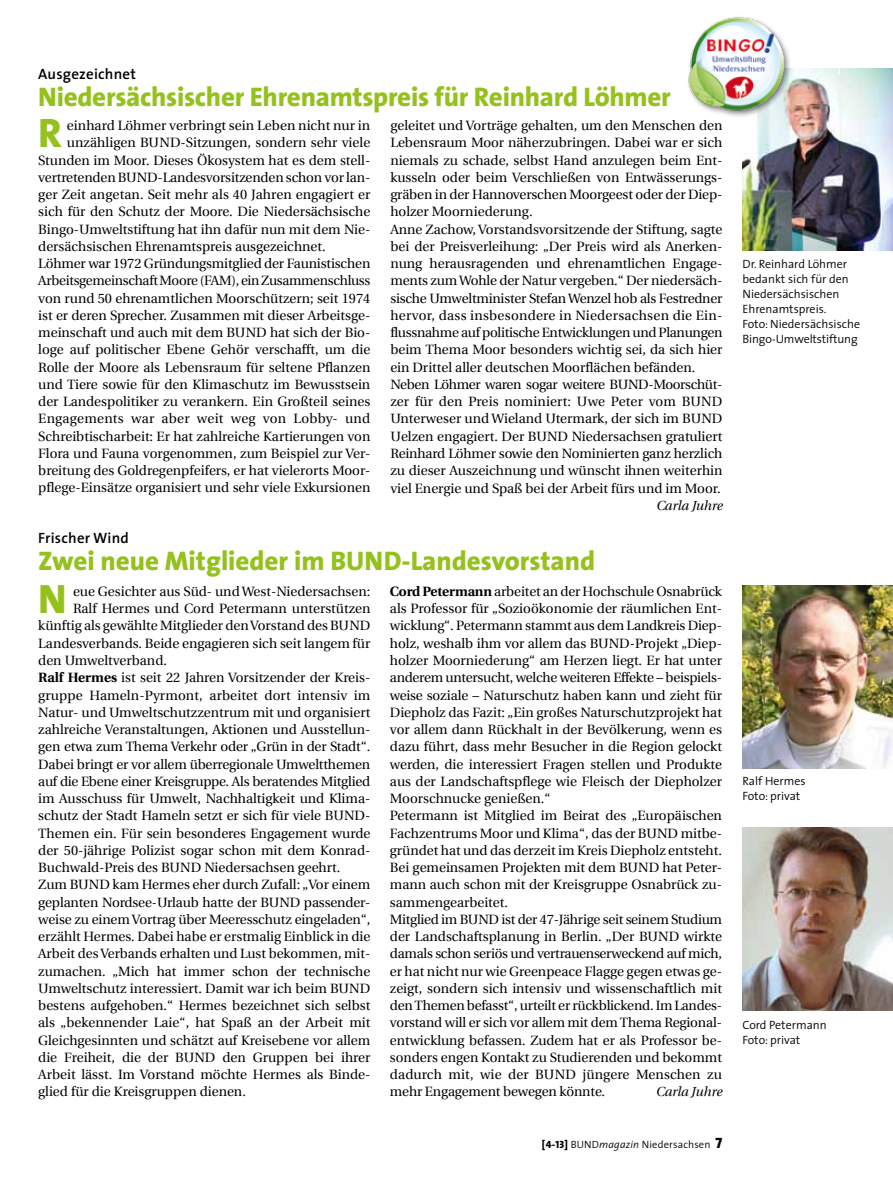
<style>
.page{position:relative;width:893px;height:1191px;background:#fff}
.page>*{position:absolute;margin:0;border:0;box-sizing:border-box;transform-origin:0 0}
.t1{font:800 41.25px "The Sans";color:#94c11c}
.t2{font:800 27px "The Sans";letter-spacing:-.01em;color:#94c11c}
.t3{font:600 15px "The Sans";letter-spacing:.015em;color:#000}
.t4{font:13.5px/17.2px "Utopia";color:#000}
.t5{font:13.5px "Utopia";letter-spacing:-.02em;color:#000}
.t6{font:13.5px "Utopia";letter-spacing:.02em;color:#000}
.t7{font:italic 13.2px "Utopia";letter-spacing:-.005em;color:#000}
.t8{font:300 12px/15px "The Sans";color:#000}
.t9{font:300 10.5px "The Sans";letter-spacing:.015em;color:#000}
.s1{font-weight:700}
.s2{font-family:"The Sans Extra Bold Caps";font-weight:400}
.s3{font-style:italic}
.s4{font-family:"The Sans Extra Bold Caps";font-weight:400;font-size:15px}
</style>
<div class="page">
<img style="left:742px;top:827px;width:151px;height:183px">
<img style="left:742px;top:585px;width:151px;height:183px">
<img style="left:742px;top:68px;width:151px;height:183px">
<div style="left:686px;top:14px;width:106px;height:105px;background:#000;opacity:.55"></div>
<img style="left:686px;top:14px;width:99px;height:100px">
<p class="t3" style="left:38px;top:61px;width:99px">Ausgezeichnet</p>
<h2 class="t2" style="left:38px;top:74px;width:634px">Niedersächsischer Ehrenamtspreis für Reinhard Löhmer</h2>
<h1 class="t1" style="left:38px;top:99px;width:25px">R</h1>
<p class="t4" style="left:67px;top:117px;width:305px">einhard Löhmer verbringt sein Leben nicht nur in</p>
<p class="t4" style="left:390px;top:117px;width:334px">geleitet und Vorträge gehalten, um den Menschen den Lebensraum Moor näherzubringen. Dabei war er sich niemals zu schade, selbst Hand anzulegen beim Ent&shy;kusseln oder beim Verschließen von Entwässerungs&shy;gräben in der Hannoverschen Moorgeest oder der Diep&shy;holzer Moorniederung.<br>Anne Zachow, Vorstandsvorsitzende der Stiftung, sagte bei der Preisverleihung: „Der Preis wird als Anerken&shy;nung herausragenden und ehrenamtlichen Engage&shy;ments zum Wohle der Natur vergeben.“ Der niedersäch&shy;sische Umweltminister Stefan Wenzel hob als Festredner hervor, dass insbesondere in Niedersachsen die Ein&shy;flussnahme auf politische Entwicklungen und Planungen beim Thema Moor besonders wichtig sei, da sich hier ein Drittel aller deutschen Moorflächen befänden.<br>Neben Löhmer waren sogar weitere BUND-Moorschüt&shy;zer für den Preis nominiert: Uwe Peter vom BUND Unterweser und Wieland Utermark, der sich im BUND Uelzen engagiert. Der BUND Niedersachsen gratuliert Reinhard Löhmer sowie den Nominierten ganz herzlich zu dieser Auszeichnung und wünscht ihnen weiterhin viel Energie und Spaß bei der Arbeit fürs und im Moor.</p>
<p class="t7" style="left:656px;top:498px;width:68px">Carla Juhre</p>
<p class="t4" style="left:67px;top:134px;width:305px">unzähligen BUND-Sitzungen, sondern sehr viele</p>
<p class="t4" style="left:38px;top:151px;width:334px">Stunden im Moor. Dieses Ökosystem hat es dem stell-</p>
<p class="t4" style="left:38px;top:169px;width:334px">vertretenden BUND-Landesvorsitzenden schon vor lan-</p>
<p class="t4" style="left:38px;top:186px;width:334px">ger Zeit angetan. Seit mehr als 40 Jahren engagiert er</p>
<p class="t4" style="left:38px;top:203px;width:334px">sich für den Schutz der Moore. Die Niedersächsische</p>
<p class="t4" style="left:38px;top:221px;width:334px">Bingo-Umweltstiftung hat ihn dafür nun mit dem Nie-</p>
<p class="t4" style="left:38px;top:238px;width:289px">dersächsischen Ehrenamtspreis ausgezeichnet.</p>
<p class="t4" style="left:38px;top:255px;width:334px">Löhmer war 1972 Gründungsmitglied der Faunistischen</p>
<p class="t5" style="left:38px;top:273px;width:334px">Arbeitsgemeinschaft Moore (FAM), ein Zusammenschluss</p>
<p class="t4" style="left:38px;top:289px;width:334px">von rund 50 ehrenamtlichen Moorschützern; seit 1974</p>
<p class="t4" style="left:38px;top:307px;width:334px">ist er deren Sprecher. Zusammen mit dieser Arbeitsge-</p>
<p class="t4" style="left:38px;top:324px;width:334px">meinschaft und auch mit dem BUND hat sich der Bio-</p>
<p class="t4" style="left:38px;top:341px;width:334px">loge auf politischer Ebene Gehör verschafft, um die</p>
<p class="t4" style="left:38px;top:359px;width:334px">Rolle der Moore als Lebensraum für seltene Pflanzen</p>
<p class="t4" style="left:38px;top:376px;width:334px">und Tiere sowie für den Klimaschutz im Bewusstsein</p>
<p class="t4" style="left:38px;top:393px;width:334px">der Landespolitiker zu verankern. Ein Großteil seines</p>
<p class="t6" style="left:38px;top:411px;width:334px">Engagements war aber weit weg von Lobby- und</p>
<p class="t4" style="left:38px;top:428px;width:334px">Schreibtischarbeit: Er hat zahlreiche Kartierungen von</p>
<p class="t4" style="left:38px;top:445px;width:334px">Flora und Fauna vorgenommen, zum Beispiel zur Ver-</p>
<p class="t4" style="left:38px;top:462px;width:334px">breitung des Goldregenpfeifers, er hat vielerorts Moor-</p>
<p class="t4" style="left:38px;top:479px;width:334px">pflege-Einsätze organisiert und sehr viele Exkursionen</p>
<p class="t3" style="left:38px;top:526px;width:92px">Frischer Wind</p>
<h2 class="t2" style="left:38px;top:538px;width:558px">Zwei neue Mitglieder im BUND-Landesvorstand</h2>
<p class="t4" style="left:390px;top:583px;width:334px"><span class="s1">Cord Petermann</span> arbeitet an der Hochschule Osnabrück als Professor für „Sozioökonomie der räumlichen Ent&shy;wicklung“. Petermann stammt aus dem Landkreis Diep&shy;holz, weshalb ihm vor allem das BUND-Projekt „Diep&shy;holzer Moorniederung“ am Herzen liegt. Er hat unter anderem untersucht, welche weiteren Effekte – beispiels&shy;weise soziale – Naturschutz haben kann und zieht für Diepholz das Fazit: „Ein großes Naturschutzprojekt hat vor allem dann Rückhalt in der Bevölkerung, wenn es dazu führt, dass mehr Besucher in die Region gelockt werden, die interessiert Fragen stellen und Produkte aus der Landschaftspflege wie Fleisch der Diepholzer Moorschnucke genießen.“<br>Petermann ist Mitglied im Beirat des „Europäischen Fachzentrums Moor und Klima“, das der BUND mitbe&shy;gründet hat und das derzeit im Kreis Diepholz entsteht.<br>Bei gemeinsamen Projekten mit dem BUND hat Peter&shy;mann auch schon mit der Kreisgruppe Osnabrück zu&shy;sammengearbeitet.<br>Mitglied im BUND ist der 47-Jährige seit seinem Studium der Landschaftsplanung in Berlin. „Der BUND wirkte damals schon seriös und vertrauenserweckend auf mich, er hat nicht nur wie Greenpeace Flagge gegen etwas ge&shy;zeigt, sondern sich intensiv und wissenschaftlich mit den Themen befasst“, urteilt er rückblickend. Im Landes&shy;vorstand will er sich vor allem mit dem Thema Regional&shy;entwicklung befassen. Zudem hat er als Professor be&shy;sonders engen Kontakt zu Studierenden und bekommt dadurch mit, wie der BUND jüngere Menschen zu mehr Engagement bewegen könnte.</p>
<h1 class="t1" style="left:38px;top:564px;width:30px">N</h1>
<p class="t4" style="left:73px;top:583px;width:299px">eue Gesichter aus Süd- und West-Niedersachsen:</p>
<p class="t4" style="left:73px;top:600px;width:299px">Ralf Hermes und Cord Petermann unterstützen</p>
<p class="t4" style="left:38px;top:617px;width:334px">künftig als gewählte Mitglieder den Vorstand des BUND</p>
<p class="t4" style="left:38px;top:635px;width:334px">Landesverbands. Beide engagieren sich seit langem für</p>
<p class="t4" style="left:38px;top:652px;width:130px">den Umweltverband.</p>
<p class="t4" style="left:38px;top:669px;width:334px"><span class="s1">Ralf Hermes</span> ist seit 22 Jahren Vorsitzender der Kreis-</p>
<p class="t4" style="left:38px;top:686px;width:334px">gruppe Hameln-Pyrmont, arbeitet dort intensiv im</p>
<p class="t4" style="left:38px;top:704px;width:334px">Natur- und Umweltschutzzentrum mit und organisiert</p>
<p class="t4" style="left:38px;top:721px;width:334px">zahlreiche Veranstaltungen, Aktionen und Ausstellun-</p>
<p class="t4" style="left:38px;top:738px;width:334px">gen etwa zum Thema Verkehr oder „Grün in der Stadt“.</p>
<p class="t4" style="left:38px;top:755px;width:334px">Dabei bringt er vor allem überregionale Umweltthemen</p>
<p class="t5" style="left:38px;top:773px;width:334px">auf die Ebene einer Kreisgruppe. Als beratendes Mitglied</p>
<p class="t4" style="left:38px;top:790px;width:334px">im Ausschuss für Umwelt, Nachhaltigkeit und Klima-</p>
<p class="t4" style="left:38px;top:807px;width:334px">schutz der Stadt Hameln setzt er sich für viele BUND-</p>
<p class="t4" style="left:38px;top:824px;width:334px">Themen ein. Für sein besonderes Engagement wurde</p>
<p class="t4" style="left:38px;top:842px;width:334px">der 50-jährige Polizist sogar schon mit dem Konrad-</p>
<p class="t4" style="left:38px;top:859px;width:304px">Buchwald-Preis des BUND Niedersachsen geehrt.</p>
<p class="t4" style="left:38px;top:876px;width:334px">Zum BUND kam Hermes eher durch Zufall: „Vor einem</p>
<p class="t4" style="left:38px;top:893px;width:334px">geplanten Nordsee-Urlaub hatte der BUND passender-</p>
<p class="t4" style="left:38px;top:911px;width:334px">weise zu einem Vortrag über Meeresschutz eingeladen“,</p>
<p class="t4" style="left:38px;top:928px;width:334px">erzählt Hermes. Dabei habe er erstmalig Einblick in die</p>
<p class="t4" style="left:38px;top:945px;width:334px">Arbeit des Verbands erhalten und Lust bekommen, mit-</p>
<p class="t4" style="left:38px;top:962px;width:334px">zumachen. „Mich hat immer schon der technische</p>
<p class="t4" style="left:38px;top:979px;width:334px">Umweltschutz interessiert. Damit war ich beim BUND</p>
<p class="t4" style="left:38px;top:997px;width:334px">bestens aufgehoben.“ Hermes bezeichnet sich selbst</p>
<p class="t4" style="left:38px;top:1014px;width:334px">als „bekennender Laie“, hat Spaß an der Arbeit mit</p>
<p class="t4" style="left:38px;top:1031px;width:334px">Gleichgesinnten und schätzt auf Kreisebene vor allem</p>
<p class="t4" style="left:38px;top:1049px;width:334px">die Freiheit, die der BUND den Gruppen bei ihrer</p>
<p class="t4" style="left:38px;top:1066px;width:334px">Arbeit lässt. Im Vorstand möchte Hermes als Binde-</p>
<p class="t4" style="left:38px;top:1083px;width:209px">glied für die Kreisgruppen dienen.</p>
<p class="t7" style="left:656px;top:1084px;width:68px">Carla Juhre</p>
<p class="t9" style="left:542px;top:1135px;width:182px"><span class="s2">[4-13]</span> BUND<span class="s3">magazin</span> Niedersachsen <span class="s4">7</span></p>
<p class="t8" style="left:742px;top:256px;width:119px">Dr. Reinhard Löhmer bedankt sich für den<br>Niedersächsischen<br>Ehrenamtspreis.<br>Foto: Niedersächsische<br>Bingo-Umweltstiftung</p>
<p class="t8" style="left:742px;top:773px;width:65px">Ralf Hermes<br>Foto: privat</p>
<p class="t8" style="left:742px;top:1017px;width:86px">Cord Petermann<br>Foto: privat</p>
</div>
